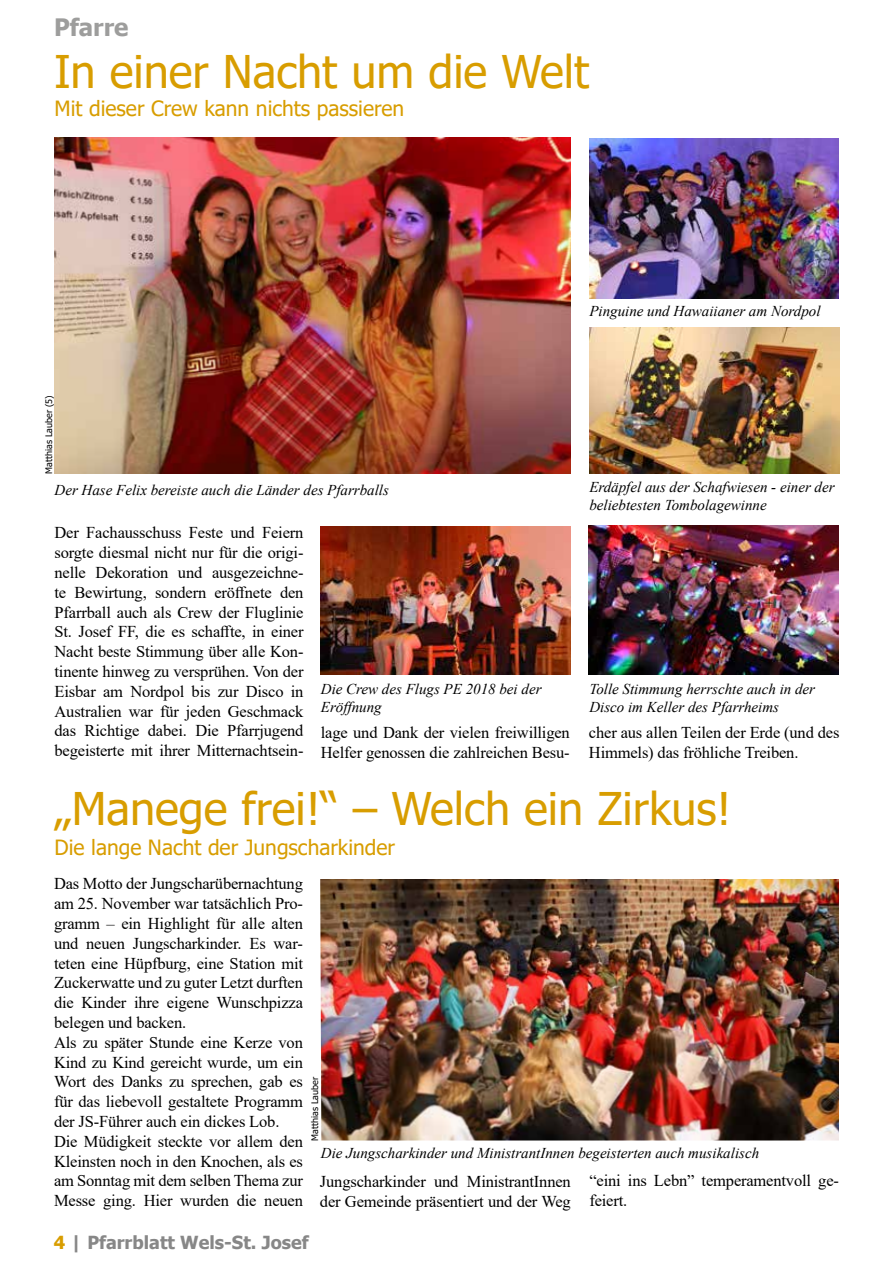
<style>
.page{position:relative;width:893px;height:1263px;background:#fff}
.page>*{position:absolute;margin:0;border:0;box-sizing:border-box;transform-origin:0 0}
.t1{font:45px "Tahoma";color:#d89d00}
.t2{font:700 24px "Tahoma";color:#9d9d9c}
.t3{font:21px "Tahoma";color:#d89d00}
.t4{font:700 18px "Tahoma";color:#878787}
.t5{font:16.5px/19.8px "Times New Roman";letter-spacing:-.01em;color:#000}
.t6{font:italic 15px/18px "Times New Roman";color:#000}
.t7{font:9px "Tahoma";color:#000}
.s1{color:#d89d00}
</style>
<div class="page">
<img style="left:54px;top:138px;width:517px;height:335px">
<img style="left:589px;top:139px;width:250px;height:159px">
<img style="left:589px;top:327px;width:250px;height:146px">
<img style="left:589px;top:526px;width:250px;height:148px">
<img style="left:321px;top:527px;width:250px;height:147px">
<img style="left:320px;top:879px;width:519px;height:261px">
<h2 class="t2" style="left:54px;top:11px;width:76px">Pfarre</h2>
<h1 class="t1" style="left:54px;top:42px;width:537px">In einer Nacht um die Welt</h1>
<p class="t3" style="left:55px;top:94px;width:351px">Mit dieser Crew kann nichts passieren</p>
<p class="t7" style="left:43px;top:473px;width:80px;rotate:-90deg">Matthias Lauber (5)</p>
<p class="t6" style="left:589px;top:301px;width:233px">Pinguine und Hawaiianer am Nordpol</p>
<p class="t6" style="left:589px;top:478px;width:247px">Erdäpfel aus der Schafwiesen - einer der beliebtesten Tombolagewinne</p>
<p class="t6" style="left:55px;top:480px;width:336px">Der Hase Felix bereiste auch die Länder des Pfarrballs</p>
<p class="t5" style="left:55px;top:522px;width:251px;text-align:justify">Der Fachausschuss Feste und Feiern sorgte diesmal nicht nur für die origi&shy;nelle Dekoration und ausgezeichne&shy;te Bewirtung, sondern eröffnete den Pfarrball auch als Crew der Fluglinie St. Josef FF, die es schaffte, in einer Nacht beste Stimmung über alle Kon&shy;tinente hinweg zu versprühen. Von der Eisbar am Nordpol bis zur Disco in Australien war für jeden Geschmack das Richtige dabei. Die Pfarrjugend begeisterte mit ihrer Mitternachtsein-</p>
<p class="t6" style="left:321px;top:680px;width:222px">Die Crew des Flugs PE 2018 bei der<br>Eröffnung</p>
<p class="t6" style="left:589px;top:680px;width:227px">Tolle Stimmung herrschte auch in der<br>Disco im Keller des Pfarrheims</p>
<p class="t5" style="left:321px;top:722px;width:250px">lage und Dank der vielen freiwilligen<br>Helfer genossen die zahlreichen Besu-</p>
<p class="t5" style="left:589px;top:722px;width:252px">cher aus allen Teilen der Erde (und des<br>Himmels) das fröhliche Treiben.</p>
<h1 class="t1" style="left:54px;top:779px;width:679px">„Manege frei!“ – Welch ein Zirkus!</h1>
<p class="t3" style="left:55px;top:833px;width:342px">Die lange Nacht der Jungscharkinder</p>
<p class="t5" style="left:54px;top:873px;width:251px">Das Motto der Jungscharübernachtung am 25. November war tatsächlich Pro&shy;gramm – ein Highlight für alle alten und neuen Jungscharkinder. Es war&shy;teten eine Hüpfburg, eine Station mit Zuckerwatte und zu guter Letzt durften die Kinder ihre eigene Wunschpizza belegen und backen.<br>Als zu später Stunde eine Kerze von Kind zu Kind gereicht wurde, um ein Wort des Danks zu sprechen, gab es für das liebevoll gestaltete Programm der JS-Führer auch ein dickes Lob.<br>Die Müdigkeit steckte vor allem den Kleinsten noch in den Knochen, als es am Sonntag mit dem selben Thema zur Messe ging. Hier wurden die neuen</p>
<p class="t7" style="left:309px;top:1141px;width:65px;rotate:-90deg">Matthias Lauber</p>
<p class="t6" style="left:321px;top:1143px;width:440px">Die Jungscharkinder und MinistrantInnen begeisterten auch musikalisch</p>
<p class="t5" style="left:320px;top:1171px;width:252px">Jungscharkinder und MinistrantInnen der Gemeinde präsentiert und der Weg</p>
<p class="t5" style="left:589px;top:1170px;width:251px">“eini ins Lebn” temperamentvoll ge&shy;feiert.</p>
<p class="t4" style="left:54px;top:1230px;width:256px"><span class="s1">4</span> | Pfarrblatt Wels-St. Josef</p>
</div>
